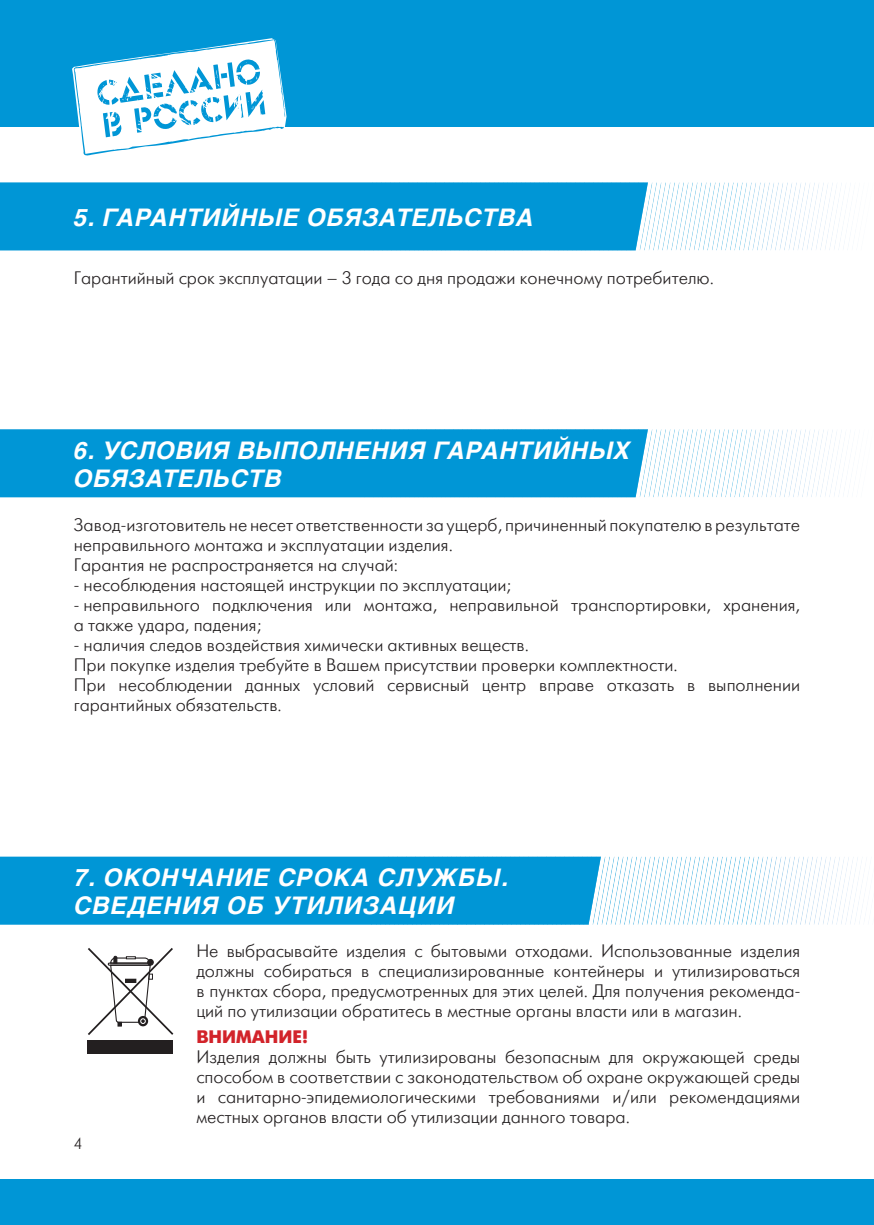
<style>
.page{position:relative;width:874px;height:1225px;background:#fff}
.page>*{position:absolute;margin:0;border:0;box-sizing:border-box;transform-origin:0 0}
.t1{font:italic 700 24px/28px "Helios";letter-spacing:.03em;color:#fff}
.t2{font:18px/20px "Futuris Light C";color:#231f20}
.t3{font:700 18px "Futuris C";color:#d2232a}
.t4{font:16px "Futuris Light C";color:#231f20}
</style>
<div class="page">
<div style="left:0;top:0;width:873px;height:127px;background:#0096d6"></div>
<svg style="left:72px;top:38px;width:215px;height:118px"></svg>
<div style="left:0;top:1179px;width:873px;height:46px;background:#0096d6"></div>
<img style="left:647px;top:429px;width:198px;height:68px">
<img style="left:647px;top:183px;width:198px;height:67px">
<div style="left:0;top:429px;width:647px;height:68px;background:#0096d6"></div>
<div style="left:0;top:182px;width:647px;height:68px;background:#0096d6"></div>
<div style="left:0;top:856px;width:600px;height:68px;background:#0096d6"></div>
<div style="left:88px;top:1040px;width:85px;height:14px;background:#231f20"></div>
<svg style="left:88px;top:948px;width:86px;height:87px"></svg>
<h1 class="t1" style="left:74px;top:202px;width:461px">5. ГАРАНТИЙНЫЕ ОБЯЗАТЕЛЬСТВА</h1>
<p class="t2" style="left:74px;top:269px;width:641px">Гарантийный срок эксплуатации – 3 года со дня продажи конечному потребителю.</p>
<h1 class="t1" style="left:74px;top:435px;width:557px">6. УСЛОВИЯ ВЫПОЛНЕНИЯ ГАРАНТИЙНЫХ<br>ОБЯЗАТЕЛЬСТВ</h1>
<p class="t2" style="left:74px;top:516px;width:727px">Завод-изготовитель не несет ответственности за ущерб, причиненный покупателю в результате неправильного монтажа и эксплуатации изделия.<br>Гарантия не распространяется на случай:</p>
<p class="t2" style="left:74px;top:576px;width:438px">- несоблюдения настоящей инструкции по эксплуатации;</p>
<p class="t2" style="left:74px;top:596px;width:727px">- неправильного подключения или монтажа, неправильной транспортировки, хранения, а также удара, падения;</p>
<p class="t2" style="left:74px;top:636px;width:727px">- наличия следов воздействия химически активных веществ.<br>При покупке изделия требуйте в Вашем присутствии проверки комплектности.<br>При несоблюдении данных условий сервисный центр вправе отказать в выполнении гарантийных обязательств.</p>
<h1 class="t1" style="left:74px;top:861px;width:435px;line-height:28.8px">7. ОКОНЧАНИЕ СРОКА СЛУЖБЫ.<br>СВЕДЕНИЯ ОБ УТИЛИЗАЦИИ</h1>
<p class="t2" style="left:196px;top:942px;width:605px;text-align:justify">Не выбрасывайте изделия с бытовыми отходами. Использованные изделия должны собираться в специализированные контейнеры и утилизироваться в пунктах сбора, предусмотренных для этих целей. Для получения рекоменда&shy;ций по утилизации обратитесь в местные органы власти или в магазин.</p>
<p class="t3" style="left:196px;top:1025px;width:113px">ВНИМАНИЕ!</p>
<p class="t2" style="left:196px;top:1048px;width:605px;text-align:justify">Изделия должны быть утилизированы безопасным для окружающей среды способом в соответствии с законодательством об охране окружающей среды и санитарно-эпидемиологическими требованиями и/или рекомендациями местных органов власти об утилизации данного товара.</p>
<p class="t4" style="left:74px;top:1137px;width:10px">4</p>
</div>
